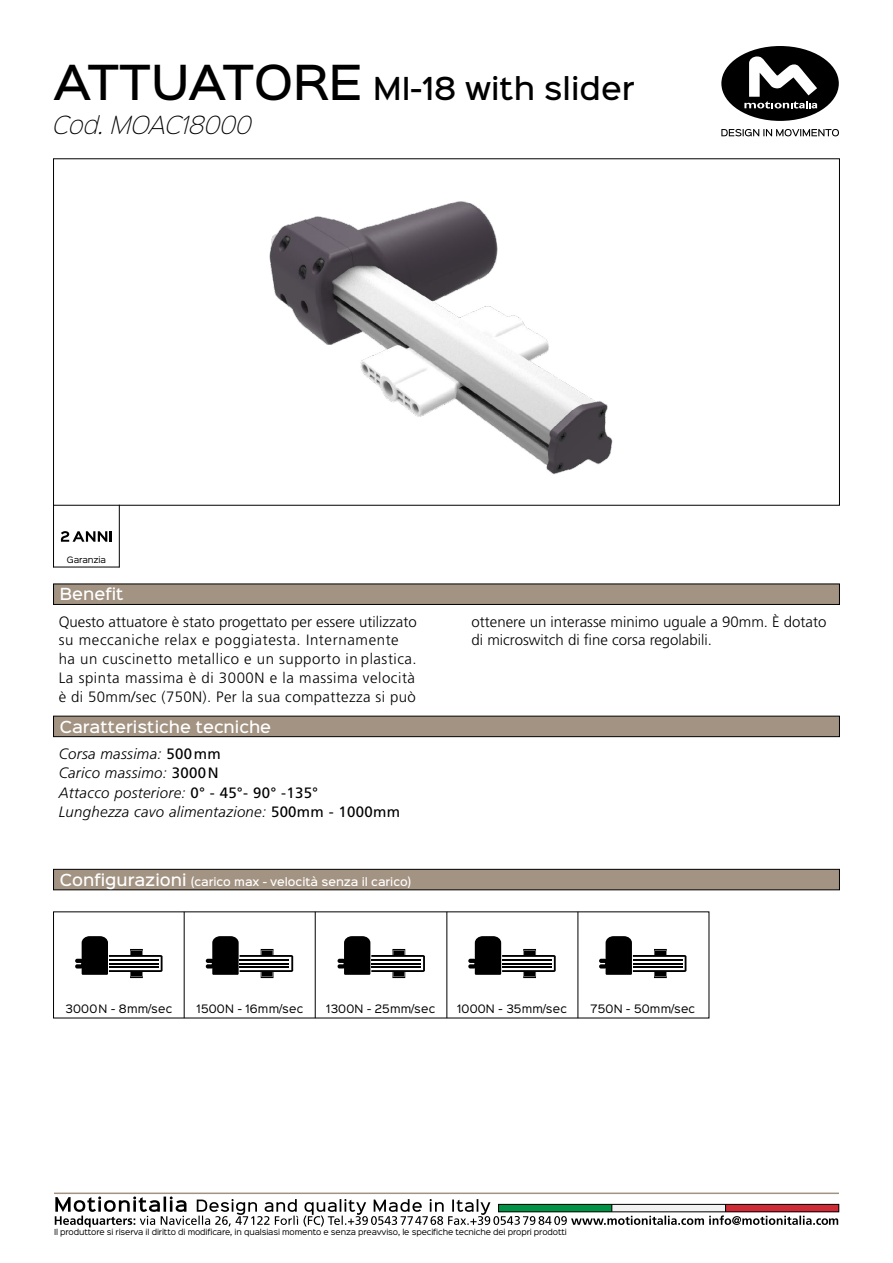
<style>
.page{position:relative;width:893px;height:1263px;background:#fff}
.page>*{position:absolute;margin:0;border:0;box-sizing:border-box;transform-origin:0 0}
.t1{font:500 28.5px "Sinkin Sans 500";color:#000}
.t2{font:italic 22.5px "Sinkin Sans 200 X Light";color:#000}
.t3{font:300 15px/18.8px "Frutiger LT Std";letter-spacing:.025em;color:#000}
.t4{font:italic 300 15px/19.5px "Frutiger LT Std";letter-spacing:.02em;color:#000}
.t5{font:300 15px/18.8px "Frutiger LT Std";color:#000}
.t6{font:500 15px "Sinkin Sans 500";color:#fff}
.t7{font:10.5px "Sinkin Sans 400";letter-spacing:.02em;color:#000}
.t8{font:500 10.5px "Sinkin Sans 500";color:#fff}
.t9{font:7.95px "Sinkin Sans 400";letter-spacing:-.02em;color:#000}
.t10{font:7.5px "Sinkin Sans 400";letter-spacing:-.015em;color:#000}
.s1{font-size:43.5px}
.s2{font-weight:400;font-style:normal}
.s3{font-size:15px}
</style>
<div class="page">
<hr style="left:53px;top:505px;width:1px;height:62px;background:#000">
<hr style="left:119px;top:505px;width:1px;height:62px;background:#000">
<hr style="left:54px;top:567px;width:65px;height:1px;background:#000">
<div style="left:53px;top:583px;width:787px;height:22px;background:#a39382;border:1px solid #000"></div>
<div style="left:53px;top:716px;width:787px;height:21px;background:#a39382;border:1px solid #000"></div>
<div style="left:53px;top:869px;width:787px;height:21px;background:#a39382;border:1px solid #000"></div>
<div style="left:721px;top:46px;width:118px;height:75px;background:#000;border-radius:50%"></div>
<svg style="left:744px;top:56px;width:73px;height:53px"></svg>
<svg style="left:721px;top:129px;width:118px;height:7px"></svg>
<svg style="left:61px;top:531px;width:51px;height:11px"></svg>
<hr style="left:54px;top:1192px;width:785px;height:2px;background:#a39382">
<svg style="left:55px;top:1196px;width:783px;height:31px"></svg>
<img style="left:269px;top:201px;width:344px;height:274px">
<svg style="left:75px;top:936px;width:88px;height:42px"></svg>
<hr style="left:109px;top:959px;width:50px;height:2px;background:#000">
<hr style="left:109px;top:962px;width:50px;height:2px;background:#000">
<hr style="left:109px;top:966px;width:50px;height:2px;background:#000">
<hr style="left:184px;top:912px;width:1px;height:106px;background:#000">
<hr style="left:315px;top:912px;width:1px;height:106px;background:#000">
<hr style="left:446px;top:912px;width:1px;height:106px;background:#000">
<hr style="left:578px;top:912px;width:1px;height:106px;background:#000">
<svg style="left:206px;top:936px;width:87px;height:42px"></svg>
<hr style="left:240px;top:959px;width:49px;height:2px;background:#000">
<hr style="left:240px;top:962px;width:49px;height:2px;background:#000">
<hr style="left:240px;top:966px;width:49px;height:2px;background:#000">
<svg style="left:338px;top:936px;width:87px;height:42px"></svg>
<hr style="left:371px;top:959px;width:50px;height:2px;background:#000">
<hr style="left:371px;top:962px;width:50px;height:2px;background:#000">
<hr style="left:371px;top:966px;width:50px;height:2px;background:#000">
<svg style="left:468px;top:936px;width:88px;height:42px"></svg>
<hr style="left:502px;top:959px;width:50px;height:2px;background:#000">
<hr style="left:502px;top:962px;width:50px;height:2px;background:#000">
<hr style="left:502px;top:966px;width:50px;height:2px;background:#000">
<svg style="left:599px;top:936px;width:87px;height:42px"></svg>
<hr style="left:633px;top:959px;width:50px;height:2px;background:#000">
<hr style="left:633px;top:962px;width:50px;height:2px;background:#000">
<hr style="left:633px;top:966px;width:50px;height:2px;background:#000">
<h1 class="t1" style="left:53px;top:64px;width:583px"><span class="s1">ATTUATORE</span> MI-18 with slider</h1>
<h2 class="t2" style="left:53px;top:107px;width:200px">Cod. MOAC18000</h2>
<p class="t9" style="left:67px;top:553px;width:41px">Garanzia</p>
<p class="t6" style="left:60px;top:581px;width:65px">Benefit</p>
<p class="t3" style="left:59px;top:612px;width:360px">Questo attuatore è stato progettato per essere utilizzato su meccaniche relax e poggiatesta. Internamente ha un cuscinetto metallico e un supporto in plastica.<br>La spinta massima è di 3000N e la massima velocità è di 50mm/sec (750N). Per la sua compattezza si può</p>
<p class="t5" style="left:472px;top:612px;width:356px">ottenere un interasse minimo uguale a 90mm. È dotato di microswitch di fine corsa regolabili.</p>
<p class="t6" style="left:60px;top:714px;width:213px">Caratteristiche tecniche</p>
<p class="t4" style="left:59px;top:744px;width:343px">Corsa massima: <span class="s2">500mm<br></span>Carico massimo: <span class="s2">3000N<br></span>Attacco posteriore: <span class="s2">0° - 45°- 90° -135°<br></span>Lunghezza cavo alimentazione: <span class="s2">500mm - 1000mm</span></p>
<p class="t8" style="left:60px;top:872px;width:352px"><span class="s3">Configurazioni</span> (carico max - velocità senza il carico)</p>
<p class="t7" style="left:65px;top:1000px;width:108px">3000N - 8mm/sec</p>
<p class="t7" style="left:197px;top:1000px;width:108px">1500N - 16mm/sec</p>
<p class="t7" style="left:326px;top:1000px;width:110px">1300N - 25mm/sec</p>
<p class="t7" style="left:457px;top:1000px;width:111px">1000N - 35mm/sec</p>
<p class="t7" style="left:591px;top:1000px;width:106px">750N - 50mm/sec</p>
<p class="t10" style="left:54px;top:1225px;width:514px">Il produttore si riserva il diritto di modificare, in qualsiasi momento e senza preavviso, le specifiche tecniche dei propri prodotti</p>
</div>
